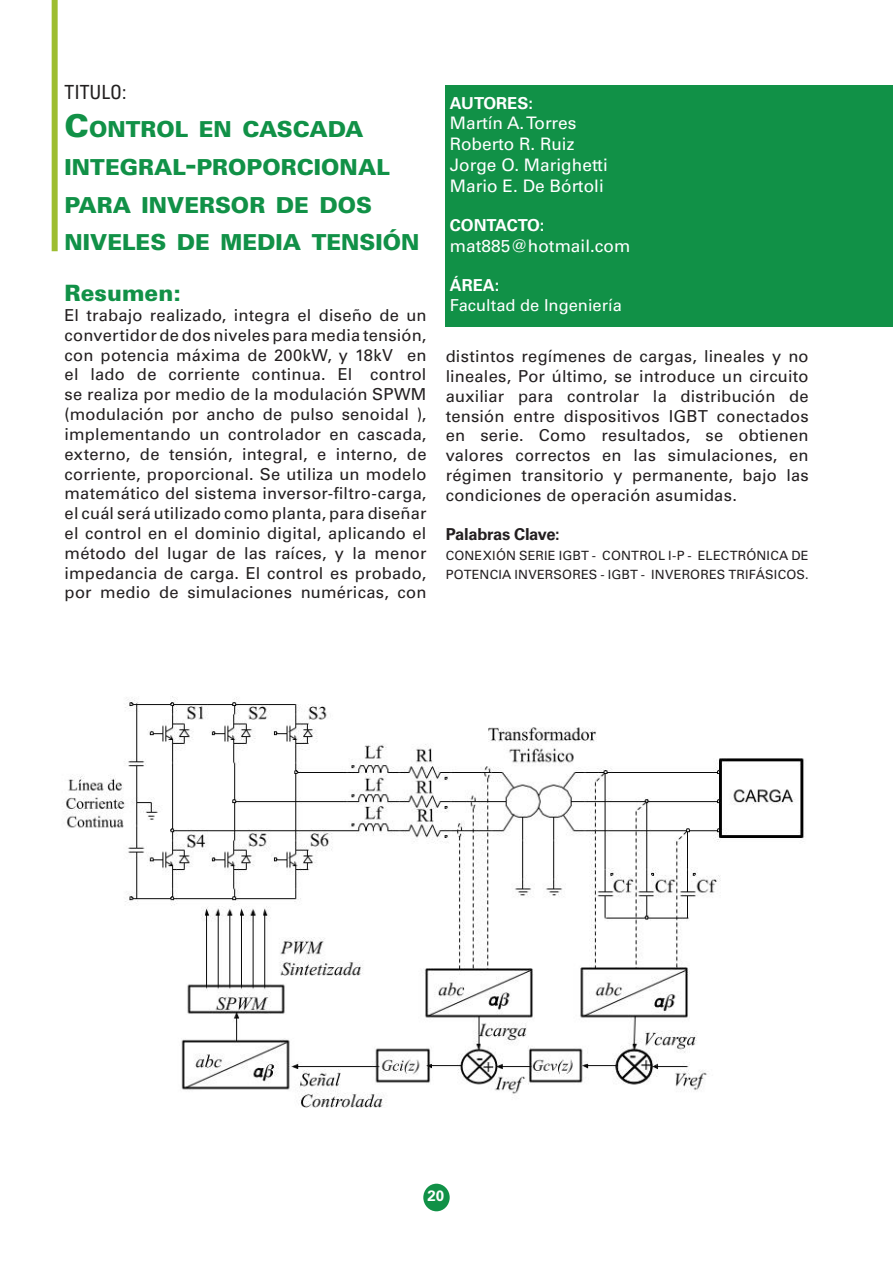
<style>
.page{position:relative;width:893px;height:1263px;background:#fff}
.page>*{position:absolute;margin:0;border:0;box-sizing:border-box;transform-origin:0 0}
.t1{font:900 22.5px "Univers LT Std";color:#119147}
.Estilo_de_párrafo_1{font:900 22.05px/37.8px "Univers LT Std";color:#119147}
.t2{font:condensed 19.5px "Univers LT Std";color:#222020}
.t3{font:17.25px "Univers LT Std";color:#fff}
.t4{font:16.5px/19.8px "Univers LT Std";letter-spacing:.015em;color:#231f20;text-align:justify}
.t5{font:700 16.5px "Univers LT Std";color:#fff}
.t6{font:16.5px "Univers LT Std";color:#fff}
.t7{font:700 16.5px "Univers LT Std";letter-spacing:-.015em;color:#231f20}
.t8{font:700 15px "Univers LT Std";color:#fff}
.t9{font:12.75px/19.5px "Univers LT Std";letter-spacing:.015em;color:#231f20}
.s1{font-size:31.5px}
</style>
<div class="page">
<div style="left:423px;top:1184px;width:27px;height:27px;background:#119147;border-radius:50%"></div>
<div style="left:446px;top:85px;width:447px;height:242px;background:#119147"></div>
<div style="left:52px;top:0;width:6px;height:251px;background:#9dbd30"></div>
<img style="left:65px;top:696px;width:740px;height:412px">
<p class="t2" style="left:65px;top:80px;width:63px">TITULO:</p>
<p class="Estilo_de_párrafo_1" style="left:65px;top:110px;width:356px"><span class="s1">C</span>ONTROL EN CASCADA<br>INTEGRAL<span class="s1">-</span>PROPORCIONAL<br>PARA INVERSOR DE DOS<br>NIVELES DE MEDIA TENSIÓN</p>
<p class="t1" style="left:65px;top:279px;width:118px">Resumen:</p>
<p class="t4" style="left:65px;top:305px;width:363px">El trabajo realizado, integra el diseño de un convertidor de dos niveles para media tensión, con potencia máxima de 200kW, y 18kV en el lado de corriente continua. El control se realiza por medio de la modulación SPWM (modulación por ancho de pulso senoidal ), implementando un controlador en cascada, externo, de tensión, integral, e interno, de corriente, proporcional. Se utiliza un modelo matemático del sistema inversor-filtro-carga, el cuál será utilizado como planta, para diseñar el control en el dominio digital, aplicando el método del lugar de las raíces, y la menor impedancia de carga. El control es probado, por medio de simulaciones numéricas, con</p>
<p class="t5" style="left:450px;top:93px;width:85px">AUTORES:</p>
<p class="t3" style="left:450px;top:113px;width:128px">Martín A. Torres</p>
<p class="t3" style="left:450px;top:134px;width:126px">Roberto R. Ruiz</p>
<p class="t3" style="left:450px;top:154px;width:159px">Jorge O. Marighetti</p>
<p class="t3" style="left:450px;top:175px;width:155px">Mario E. De Bórtoli</p>
<p class="t5" style="left:450px;top:216px;width:96px">CONTACTO:</p>
<p class="t3" style="left:450px;top:235px;width:182px">mat885@hotmail.com</p>
<p class="t5" style="left:450px;top:276px;width:51px">ÁREA:</p>
<p class="t6" style="left:450px;top:296px;width:174px">Facultad de Ingeniería</p>
<p class="t4" style="left:446px;top:346px;width:365px">distintos regímenes de cargas, lineales y no lineales, Por último, se introduce un circuito auxiliar para controlar la distribución de tensión entre dispositivos IGBT conectados en serie. Como resultados, se obtienen valores correctos en las simulaciones, en régimen transitorio y permanente, bajo las condiciones de operación asumidas.</p>
<p class="t7" style="left:446px;top:525px;width:116px">Palabras Clave:</p>
<p class="t9" style="left:446px;top:546px;width:365px">CONEXIÓN SERIE IGBT - CONTROL I-P - ELECTRÓNICA DE<br>POTENCIA INVERSORES - IGBT - INVERORES TRIFÁSICOS.</p>
<p class="t8" style="left:427px;top:1187px;width:18px">20</p>
</div>
